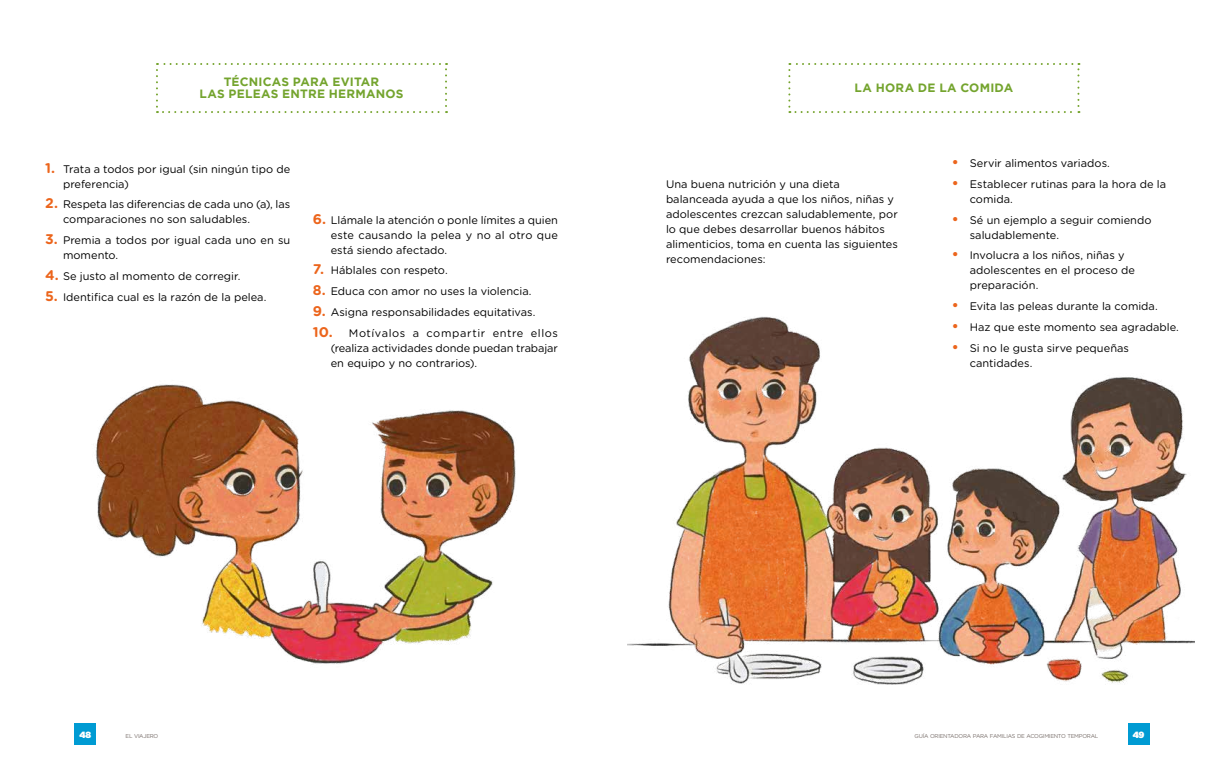
<style>
.page{position:relative;width:1224px;height:774px;background:#fff}
.page>*{position:absolute;margin:0;border:0;box-sizing:border-box;transform-origin:0 0}
.t1{font:700 12px/12px "Gotham";letter-spacing:.02em;color:#74a42e;text-align:center}
.t2{font:11px/15px "Gotham Rounded";color:#000}
.t3{font:900 9px "Gotham";color:#fffefd}
.t4{font:5.6px "Gotham Rounded";letter-spacing:-.045em;color:#796f6b}
.s1{font-weight:700;font-size:14px;color:#ec651c}
</style>
<div class="page">
<div style="left:74px;top:724px;width:22px;height:21px;background:#009bd3"></div>
<div style="left:1128px;top:724px;width:22px;height:21px;background:#009bd3"></div>
<svg style="left:156px;top:63px;width:291px;height:50px"></svg>
<img style="left:96px;top:384px;width:420px;height:280px">
<svg style="left:788px;top:63px;width:291px;height:50px"></svg>
<img style="left:628px;top:316px;width:567px;height:369px">
<p class="t1" style="left:200px;top:76px;width:205px">TÉCNICAS PARA EVITAR<br>LAS PELEAS ENTRE HERMANOS</p>
<p class="t2" style="left:63px;top:161px;width:229px;text-indent:-18px"><span class="s1">1.</span> Trata a todos por igual (sin ningún tipo de preferencia)</p>
<p class="t2" style="left:63px;top:196px;width:229px;text-indent:-18px"><span class="s1">2.</span> Respeta las diferencias de cada uno (a), las comparaciones no son saludables.</p>
<p class="t2" style="left:63px;top:232px;width:229px;text-indent:-18px"><span class="s1">3.</span> Premia a todos por igual cada uno en su momento.</p>
<p class="t2" style="left:45px;top:268px;width:197px"><span class="s1">4.</span> Se justo al momento de corregir.</p>
<p class="t2" style="left:45px;top:289px;width:223px"><span class="s1">5.</span> Identifica cual es la razón de la pelea.</p>
<p class="t2" style="left:331px;top:212px;width:229px;text-align:justify;text-indent:-18px"><span class="s1">6.</span> Llámale la atención o ponle límites a quien este causando la pelea y no al otro que está siendo afectado.</p>
<p class="t2" style="left:313px;top:263px;width:136px"><span class="s1">7.</span> Háblales con respeto.</p>
<p class="t2" style="left:313px;top:283px;width:220px"><span class="s1">8.</span> Educa con amor no uses la violencia.</p>
<p class="t2" style="left:313px;top:304px;width:224px"><span class="s1">9.</span> Asigna responsabilidades equitativas.</p>
<p class="t2" style="left:331px;top:325px;width:229px;text-align:justify;text-indent:-18px"><span class="s1">10.</span> Motívalos a compartir entre ellos (realiza actividades donde puedan trabajar en equipo y no contrarios).</p>
<p class="t1" style="left:855px;top:82px;width:160px">LA HORA DE LA COMIDA</p>
<p class="t2" style="left:666px;top:177px;width:233px">Una buena nutrición y una dieta balanceada ayuda a que los niños, niñas y adolescentes crezcan saludablemente, por lo que debes desarrollar buenos hábitos alimenticios, toma en cuenta las siguientes recomendaciones:</p>
<p class="t2" style="left:952px;top:155px;width:160px"><span class="s1">•</span> Servir alimentos variados.</p>
<p class="t2" style="left:970px;top:176px;width:198px;text-indent:-18px"><span class="s1">•</span> Establecer rutinas para la hora de la comida.</p>
<p class="t2" style="left:970px;top:212px;width:183px;text-indent:-18px"><span class="s1">•</span> Sé un ejemplo a seguir comiendo saludablemente.</p>
<p class="t2" style="left:970px;top:248px;width:167px;text-indent:-18px"><span class="s1">•</span> Involucra a los niños, niñas y adolescentes en el proceso de preparación.</p>
<p class="t2" style="left:952px;top:298px;width:208px"><span class="s1">•</span> Evita las peleas durante la comida.</p>
<p class="t2" style="left:952px;top:319px;width:229px"><span class="s1">•</span> Haz que este momento sea agradable.</p>
<p class="t2" style="left:970px;top:340px;width:161px;text-indent:-18px"><span class="s1">•</span> Si no le gusta sirve pequeñas cantidades.</p>
<p class="t3" style="left:79px;top:728px;width:13px">48</p>
<p class="t4" style="left:126px;top:732px;width:34px">EL VIAJERO</p>
<p class="t4" style="left:915px;top:732px;width:185px">GUÍA ORIENTADORA PARA FAMILIAS DE ACOGIMIENTO TEMPORAL</p>
<p class="t3" style="left:1133px;top:728px;width:13px">49</p>
</div>
